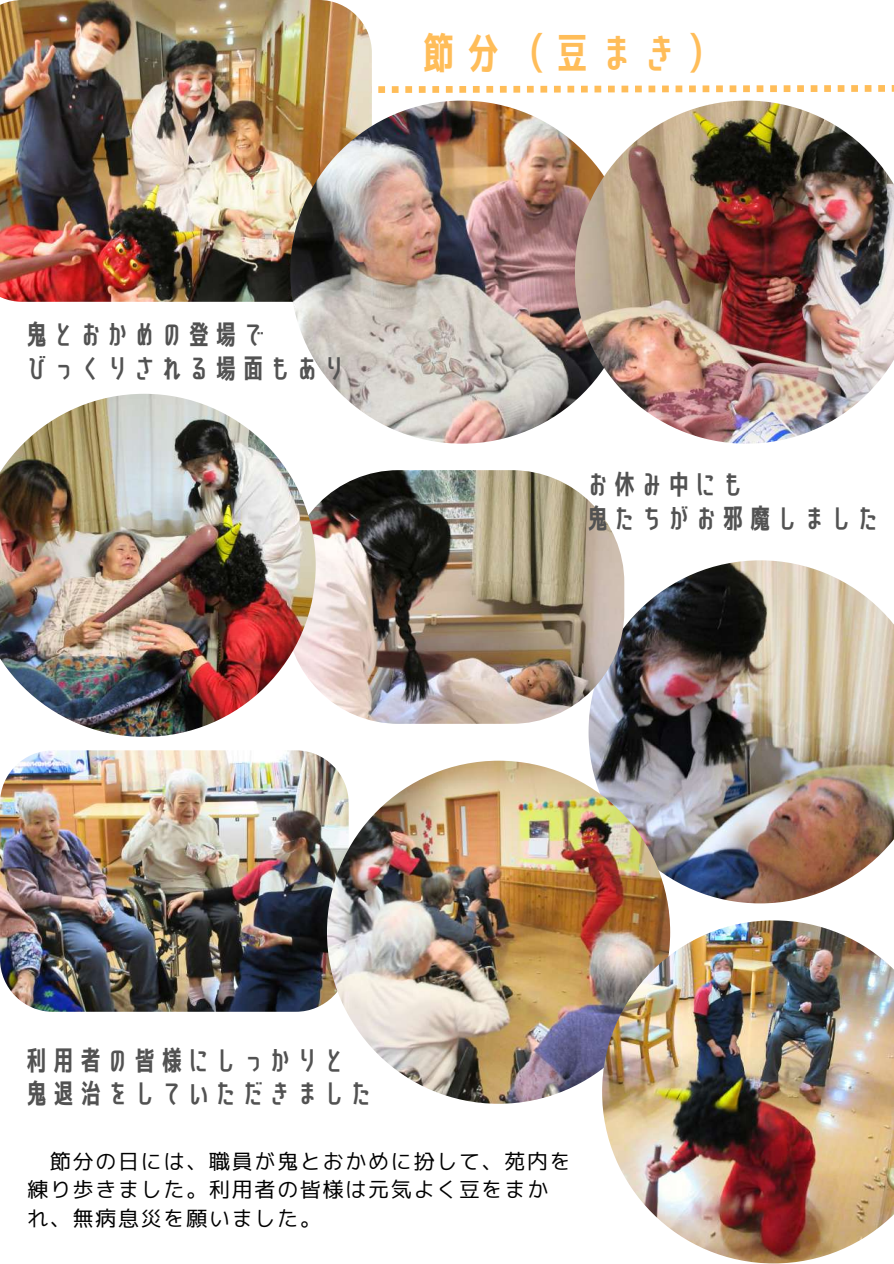
<style>
.page{position:relative;width:894px;height:1264px;background:#fff}
.page>*{position:absolute;margin:0;border:0;box-sizing:border-box;transform-origin:0 0}
.t1{font:42.3px "Senobi Gothic Bold";color:#ffbd59}
.t2{font:27px/33.8px "Senobi Gothic Bold";color:#525252}
.t3{font:20.85px/28.2px "mplus 1 p regular";letter-spacing:.09em;color:#000}
</style>
<div class="page">
<svg style="left:378px;top:85px;width:515px;height:8px"></svg>
<img style="left:0;top:0;width:372px;height:302px">
<img style="left:290px;top:101px;width:343px;height:342px;border-radius:50%">
<img style="left:574px;top:101px;width:319px;height:342px">
<img style="left:0;top:750px;width:348px;height:261px;border-radius:53px">
<img style="left:588px;top:560px;width:305px;height:343px">
<img style="left:327px;top:760px;width:343px;height:343px;border-radius:50%">
<img style="left:286px;top:470px;width:338px;height:253px;border-radius:113px">
<img style="left:0;top:394px;width:315px;height:342px">
<img style="left:602px;top:920px;width:291px;height:343px">
<h1 class="t1" style="left:417px;top:23px;width:310px">節分（豆まき）</h1>
<p class="t2" style="left:23px;top:317px;width:326px">鬼とおかめの登場で<br>びっくりされる場面もあり</p>
<p class="t2" style="left:584px;top:467px;width:299px">お休み中にも<br>鬼たちがお邪魔しました</p>
<p class="t2" style="left:23px;top:1042px;width:353px">利用者の皆様にしっかりと鬼退治をしていただきました</p>
<p class="t3" style="left:27px;top:1147px;width:545px;text-indent:23px">節分の日には、職員が鬼とおかめに扮して、苑内を練り歩きました。利用者の皆様は元気よく豆をまかれ、無病息災を願いました。</p>
</div>
